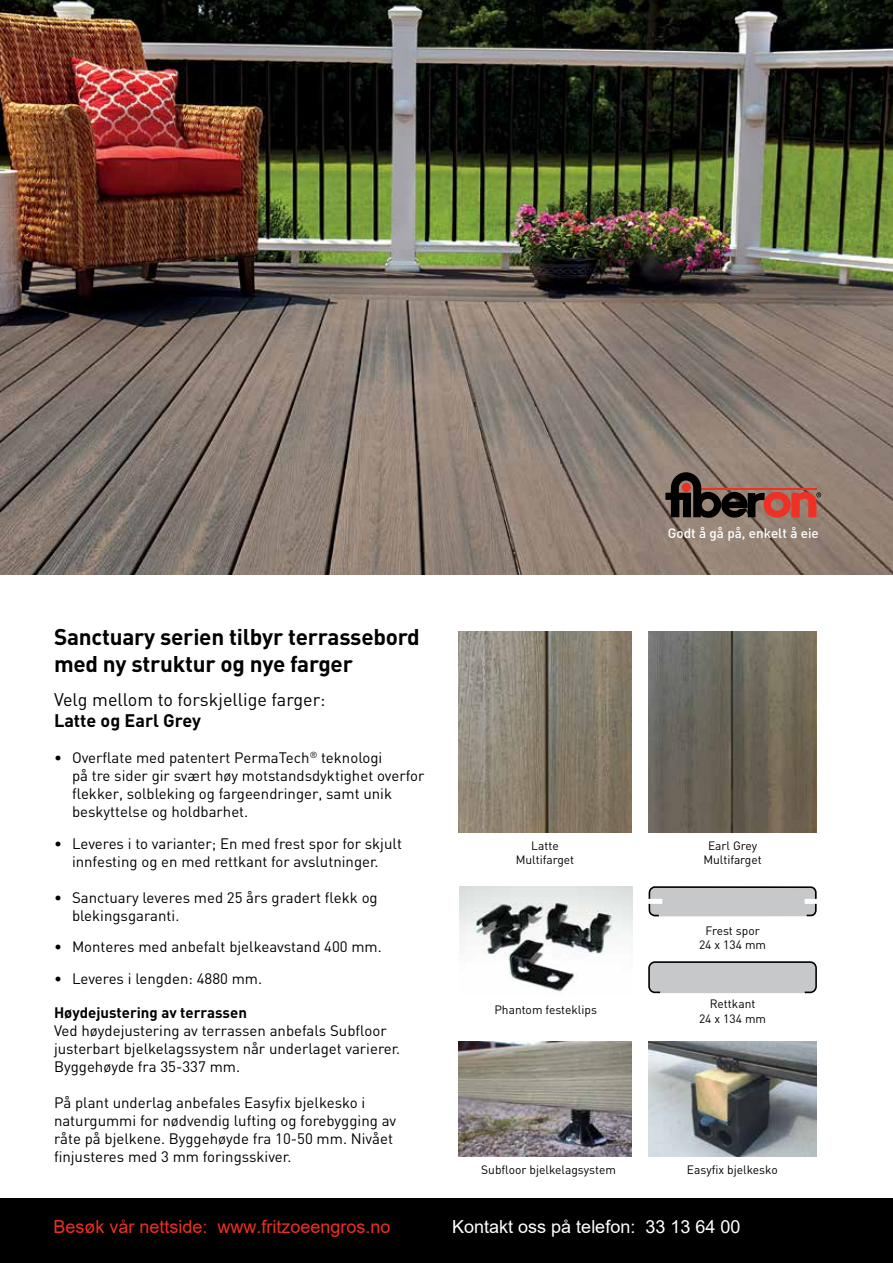
<style>
.page{position:relative;width:893px;height:1263px;background:#fff}
.page>*{position:absolute;margin:0;border:0;box-sizing:border-box;transform-origin:0 0}
.t1{font:700 22.5px/27px "DIN";letter-spacing:-.01em;color:#000}
.t2{font:18px "Arial";color:#ee2e24}
.t3{font:18px "DIN";color:#000}
.t4{font:18px "Arial";color:#fff}
.t5{font:700 18px "DIN";color:#000}
.t6{font:15px/18px "DIN";color:#000}
.t7{font:700 15px "DIN";color:#000}
.t8{font:500 13.5px "DIN";color:#fff}
.t9{font:12px/14.4px "DIN";color:#000;text-align:center}
</style>
<div class="page">
<div style="left:651px;top:964px;width:163px;height:29px;background:#c7c8ca"></div>
<div style="left:648px;top:961px;width:169px;height:32px;border:2px solid #000;border-radius:6px"></div>
<svg style="left:648px;top:886px;width:169px;height:31px;background:#bdbdbf"></svg>
<img style="left:0;top:0;width:893px;height:574px">
<img style="left:648px;top:631px;width:169px;height:202px">
<img style="left:458px;top:631px;width:173px;height:202px">
<div style="left:0;top:1198px;width:893px;height:65px;background:#000"></div>
<img style="left:459px;top:887px;width:173px;height:105px">
<img style="left:458px;top:1042px;width:173px;height:115px">
<img style="left:648px;top:1042px;width:168px;height:115px">
<svg style="left:665px;top:472px;width:156px;height:46px;background:#774e45"></svg>
<h1 class="t1" style="left:54px;top:622px;width:367px">Sanctuary serien tilbyr terrassebord med ny struktur og nye farger</h1>
<p class="t3" style="left:54px;top:688px;width:273px">Velg mellom to forskjellige farger:</p>
<p class="t5" style="left:54px;top:709px;width:149px">Latte og Earl Grey</p>
<p class="t6" style="left:72px;top:749px;width:354px;text-indent:-18px">• Overflate med patentert PermaTech<sup>®</sup> teknologi<br>på tre sider gir svært høy motstandsdyktighet overfor flekker, solbleking og fargeendringer, samt unik beskyttelse og holdbarhet.</p>
<p class="t6" style="left:54px;top:834px;width:349px;text-align:center">• Leveres i to varianter; En med frest spor for skjult innfesting og en med rettkant for avslutninger.</p>
<p class="t6" style="left:72px;top:888px;width:307px;text-indent:-18px">• Sanctuary leveres med 25 års gradert flekk og blekingsgaranti.</p>
<p class="t6" style="left:54px;top:938px;width:329px">• Monteres med anbefalt bjelkeavstand 400 mm.</p>
<p class="t6" style="left:54px;top:969px;width:210px">• Leveres i lengden: 4880 mm.</p>
<p class="t7" style="left:54px;top:1003px;width:194px">Høydejustering av terrassen</p>
<p class="t6" style="left:54px;top:1022px;width:348px">Ved høydejustering av terrassen anbefals Subfloor justerbart bjelkelagssystem når underlaget varierer.<br>Byggehøyde fra 35-337 mm.</p>
<p class="t6" style="left:54px;top:1094px;width:344px">På plant underlag anbefales Easyfix bjelkesko i naturgummi for nødvendig lufting og forebygging av råte på bjelkene. Byggehøyde fra 10-50 mm. Nivået finjusteres med 3 mm foringsskiver.</p>
<p class="t8" style="left:668px;top:525px;width:153px">Godt å gå på, enkelt å eie</p>
<p class="t9" style="left:516px;top:838px;width:60px">Latte<br>Multifarget</p>
<p class="t9" style="left:703px;top:838px;width:60px">Earl Grey<br>Multifarget</p>
<p class="t9" style="left:699px;top:923px;width:69px">Frest spor<br>24 x 134 mm</p>
<p class="t9" style="left:494px;top:1002px;width:104px">Phantom festeklips</p>
<p class="t9" style="left:699px;top:996px;width:69px">Rettkant<br>24 x 134 mm</p>
<p class="t9" style="left:481px;top:1162px;width:136px">Subfloor bjelkelagsystem</p>
<p class="t9" style="left:687px;top:1162px;width:92px">Easyfix bjelkesko</p>
<p class="t2" style="left:53px;top:1214px;width:339px">Besøk vår nettside: www.fritzoeengros.no</p>
<p class="t4" style="left:452px;top:1214px;width:290px">Kontakt oss på telefon: 33 13 64 00</p>
</div>
